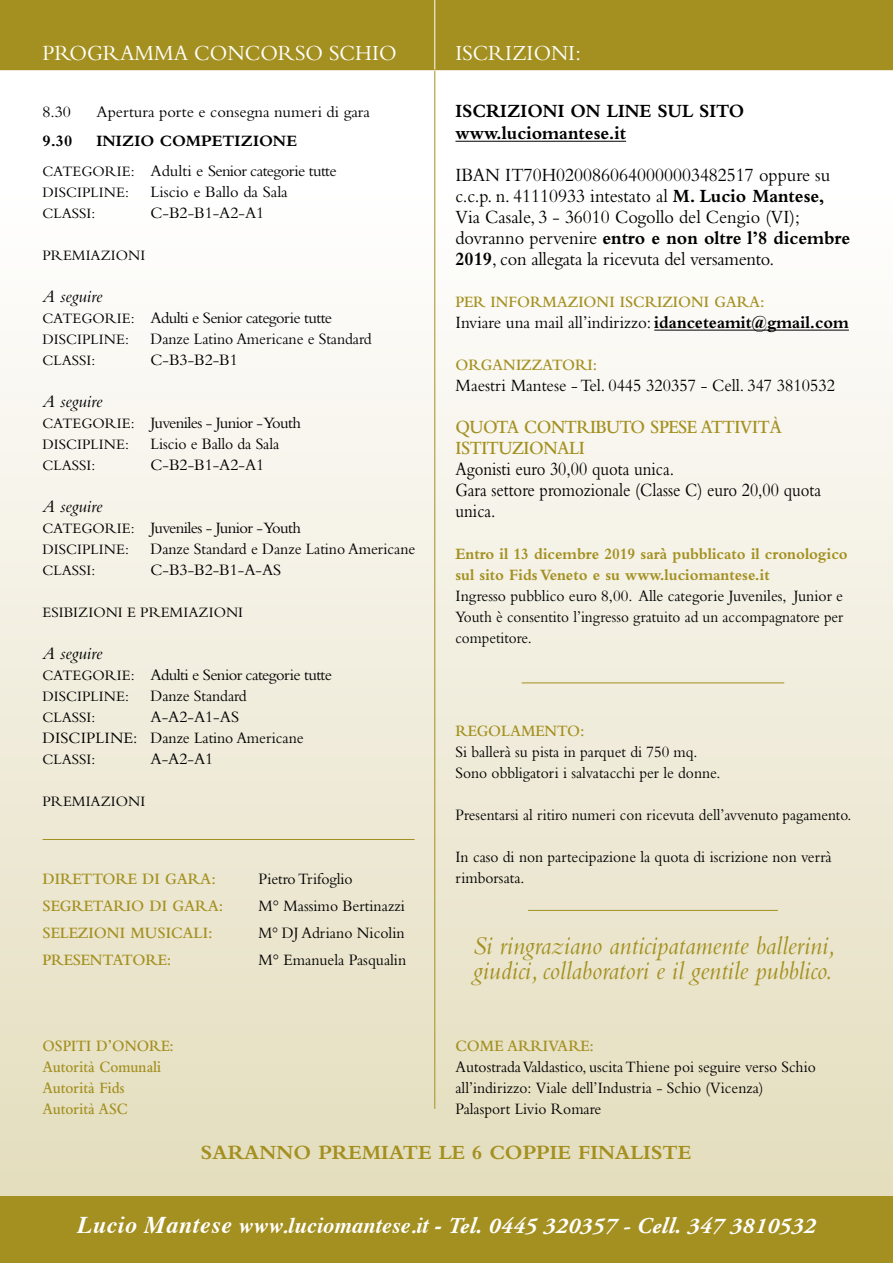
<style>
.page{position:relative;width:893px;height:1263px;background:#fff}
.page>*{position:absolute;margin:0;border:0;box-sizing:border-box;transform-origin:0 0}
.t1{font:italic 27px/25.5px "Bembo";color:#a49020;scale:.94 1}
.t2{font:italic 700 22.5px "Adobe Garamond Pro";letter-spacing:.025em;color:#fff}
.t3{font:22.5px "Bembo";color:#fff;scale:.95 1}
.t4{font:22.5px "Bembo";color:#fff;scale:.94 1}
.t5{font:700 21px "Bembo";color:#a49020}
.t6{font:19.5px/21px "Bembo";color:#000;scale:.94 1}
.t7{font:19.5px/21px "Bembo";color:#000;scale:.86 1}
.t8{font:700 19.5px/22.5px "Bembo";color:#000;scale:.94 1}
.t9{font:600 19.5px/21px "Bembo";letter-spacing:-.025em;color:#a49020;scale:.9 1}
.t10{font:18px "Bembo";color:#000;scale:.94 1}
.t11{font:italic 18px "Bembo";color:#000}
.t12{font:16.5px/21px "Bembo";color:#000;text-align:justify;scale:.95 1}
.t13{font:16.5px/21px "Bembo";color:#000;scale:.94 1}
.t14{font:16.5px/29.5px "Bembo";letter-spacing:-.035em;color:#000}
.t15{font:16.5px/21px "Bembo";color:#000}
.t16{font:700 16.5px/21px "Bembo";color:#a49020;scale:.94 1}
.t17{font:16.5px "Bembo";color:#000;scale:.92 1}
.t18{font:600 16.5px "Bembo";color:#a49020;scale:.94 1}
.t19{font:600 16.5px "Bembo";color:#a49020;scale:.95 1}
.t20{font:600 16.5px/21px "Bembo";color:#a49020;scale:.9 1}
.t21{font:700 16.5px "Bembo";color:#000}
.t22{font:15px "Bembo";color:#000}
.s1{font-weight:700}
.s2{font-size:15px}
.s3{font-family:"Times";font-size:24px}
.s4{font-family:"Times"}
</style>
<div class="page">
<div style="left:0;top:1205px;width:893px;height:58px;background:#a49020"></div>
<div style="left:0;top:191px;width:893px;height:1014px;background:linear-gradient(to bottom,#fff,#e2dab8)"></div>
<div style="left:0;top:0;width:893px;height:70px;background:#a49020"></div>
<hr style="left:434px;top:0;width:1px;height:69px;background:#fff">
<hr style="left:455px;top:141px;width:171px;height:1px;background:#000">
<hr style="left:654px;top:330px;width:195px;height:1px;background:#000">
<hr style="left:528px;top:910px;width:250px;height:1px;background:#a49020">
<hr style="left:522px;top:682px;width:262px;height:1px;background:#a49020">
<hr style="left:43px;top:839px;width:372px;height:1px;background:#a49020">
<hr style="left:434px;top:71px;width:1px;height:1038px;background:#a49020">
<h2 class="t3" style="left:43px;top:40px;width:374px">PROGRAMMA CONCORSO SCHIO</h2>
<p class="t15" style="left:43px;top:101px;width:30px">8.30</p>
<p class="t15" style="left:97px;top:101px;width:275px">Apertura porte e consegna numeri di gara</p>
<p class="t21" style="left:43px;top:132px;width:31px">9.30</p>
<p class="t14" style="left:43px;top:126px;width:296px;text-indent:54px"><span class="s1">INIZIO COMPETIZIONE<br></span><span class="s2">CATEGORIE:</span> Adulti e Senior categorie tutte</p>
<p class="t22" style="left:43px;top:183px;width:88px">DISCIPLINE:</p>
<p class="t15" style="left:151px;top:181px;width:139px">Liscio e Ballo da Sala</p>
<p class="t22" style="left:43px;top:204px;width:54px">CLASSI:</p>
<p class="t15" style="left:151px;top:202px;width:115px">C-B2-B1-A2-A1</p>
<p class="t22" style="left:43px;top:246px;width:104px">PREMIAZIONI</p>
<p class="t11" style="left:43px;top:286px;width:61px">A seguire</p>
<p class="t14" style="left:43px;top:303px;width:291px"><span class="s2">CATEGORIE:</span> Adulti e Senior categorie tutte</p>
<p class="t22" style="left:43px;top:330px;width:88px">DISCIPLINE:</p>
<p class="t12" style="left:151px;top:328px;width:234px">Danze Latino Americane e Standard</p>
<p class="t22" style="left:43px;top:351px;width:54px">CLASSI:</p>
<p class="t15" style="left:151px;top:349px;width:89px">C-B3-B2-B1</p>
<p class="t11" style="left:43px;top:391px;width:61px">A seguire</p>
<p class="t14" style="left:43px;top:408px;width:260px"><span class="s2">CATEGORIE:</span> Juveniles - Junior - Youth</p>
<p class="t22" style="left:43px;top:435px;width:88px">DISCIPLINE:</p>
<p class="t12" style="left:151px;top:433px;width:137px">Liscio e Ballo da Sala</p>
<p class="t22" style="left:43px;top:456px;width:54px">CLASSI:</p>
<p class="t15" style="left:151px;top:454px;width:115px">C-B2-B1-A2-A1</p>
<p class="t11" style="left:43px;top:496px;width:61px">A seguire</p>
<p class="t14" style="left:43px;top:513px;width:260px"><span class="s2">CATEGORIE:</span> Juveniles - Junior - Youth</p>
<p class="t22" style="left:43px;top:540px;width:88px">DISCIPLINE:</p>
<p class="t12" style="left:151px;top:538px;width:280px">Danze Standard e Danze Latino Americane</p>
<p class="t22" style="left:43px;top:561px;width:54px">CLASSI:</p>
<p class="t15" style="left:151px;top:559px;width:132px">C-B3-B2-B1-A-AS</p>
<p class="t22" style="left:43px;top:603px;width:202px">ESIBIZIONI E PREMIAZIONI</p>
<p class="t11" style="left:43px;top:643px;width:61px">A seguire</p>
<p class="t14" style="left:43px;top:660px;width:291px"><span class="s2">CATEGORIE:</span> Adulti e Senior categorie tutte</p>
<p class="t22" style="left:43px;top:687px;width:88px">DISCIPLINE:</p>
<p class="t12" style="left:151px;top:685px;width:103px">Danze Standard</p>
<p class="t22" style="left:43px;top:708px;width:54px">CLASSI:</p>
<p class="t15" style="left:43px;top:706px;width:263px;text-indent:108px">A-A2-A1-AS<br>DISCIPLINE: Danze Latino Americane</p>
<p class="t22" style="left:43px;top:750px;width:54px">CLASSI:</p>
<p class="t15" style="left:151px;top:748px;width:64px">A-A2-A1</p>
<p class="t22" style="left:43px;top:792px;width:104px">PREMIAZIONI</p>
<p class="t19" style="left:43px;top:869px;width:184px">DIRETTORE DI GARA:</p>
<p class="t12" style="left:259px;top:868px;width:101px">Pietro Trifoglio</p>
<p class="t19" style="left:43px;top:896px;width:192px">SEGRETARIO DI GARA:</p>
<p class="t12" style="left:259px;top:895px;width:155px">M° Massimo Bertinazzi</p>
<p class="t19" style="left:43px;top:923px;width:181px">SELEZIONI MUSICALI:</p>
<p class="t17" style="left:259px;top:923px;width:160px">M° DJ Adriano Nicolin</p>
<p class="t19" style="left:43px;top:950px;width:137px">PRESENTATORE:</p>
<p class="t12" style="left:259px;top:949px;width:157px">M° Emanuela Pasqualin</p>
<p class="t20" style="left:43px;top:1035px;width:148px">OSPITI D’ONORE:<br>Autorità Comunali<br>Autorità Fids<br>Autorità ASC</p>
<h2 class="t4" style="left:455px;top:40px;width:135px">ISCRIZIONI:</h2>
<p class="t8" style="left:455px;top:99px;width:309px">ISCRIZIONI ON LINE SUL SITO www.luciomantese.it</p>
<p class="t6" style="left:455px;top:164px;width:421px">IBAN IT70H0200860640000003482517 oppure su c.c.p. n. 41110933 intestato al <span class="s1">M. Lucio Mantese, </span>Via Casale, 3 - 36010 Cogollo del Cengio (VI); dovranno pervenire <span class="s1">entro e non oltre l’8 dicembre 2019</span>, con allegata la ricevuta del versamento.</p>
<p class="t18" style="left:455px;top:293px;width:330px">PER INFORMAZIONI ISCRIZIONI GARA:</p>
<p class="t10" style="left:455px;top:312px;width:420px">Inviare una mail all’indirizzo: <span class="s1">idanceteamit@gmail.com</span></p>
<p class="t18" style="left:455px;top:356px;width:152px">ORGANIZZATORI:</p>
<p class="t10" style="left:455px;top:375px;width:405px">Maestri Mantese - Tel. 0445 320357 - Cell. 347 3810532</p>
<p class="t9" style="left:455px;top:417px;width:364px">QUOTA CONTRIBUTO SPESE ATTIVITÀ<br>ISTITUZIONALI</p>
<p class="t7" style="left:455px;top:458px;width:427px">Agonisti euro 30,00 quota unica.<br>Gara settore promozionale (Classe C) euro 20,00 quota unica.</p>
<p class="t16" style="left:455px;top:544px;width:419px">Entro il 13 dicembre 2019 sarà pubblicato il cronologico sul sito Fids Veneto e su www.luciomantese.it</p>
<p class="t12" style="left:455px;top:585px;width:410px">Ingresso pubblico euro 8,00. Alle categorie Juveniles, Junior e Youth è consentito l’ingresso gratuito ad un accompagnatore per competitore.</p>
<p class="t18" style="left:455px;top:722px;width:139px">REGOLAMENTO:</p>
<p class="t13" style="left:455px;top:741px;width:283px">Si ballerà su pista in parquet di 750 mq.<br>Sono obbligatori i salvatacchi per le donne.</p>
<p class="t17" style="left:455px;top:805px;width:432px">Presentarsi al ritiro numeri con ricevuta dell’avvenuto pagamento.</p>
<p class="t13" style="left:455px;top:846px;width:402px">In caso di non partecipazione la quota di iscrizione non verrà rimborsata.</p>
<h1 class="t1" style="left:473px;top:932px;width:387px">Si ringraziano anticipatamente ballerini, giudici, collaboratori e il gentile pubblico.</h1>
<p class="t18" style="left:455px;top:1037px;width:149px">COME ARRIVARE:</p>
<p class="t13" style="left:455px;top:1056px;width:385px">Autostrada Valdastico, uscita Thiene poi seguire verso Schio all’indirizzo: Viale dell’Industria - Schio (Vicenza)<br>Palasport Livio Romare</p>
<p class="t5" style="left:200px;top:1141px;width:493px">SARANNO PREMIATE LE 6 COPPIE FINALISTE</p>
<h2 class="t2" style="left:77px;top:1213px;width:739px"><span class="s3">Lucio Mantese</span> <span class="s4">www.luciomantese.it -</span> Tel. 0445 320357 - Cell. 347 3810532</h2>
</div>
